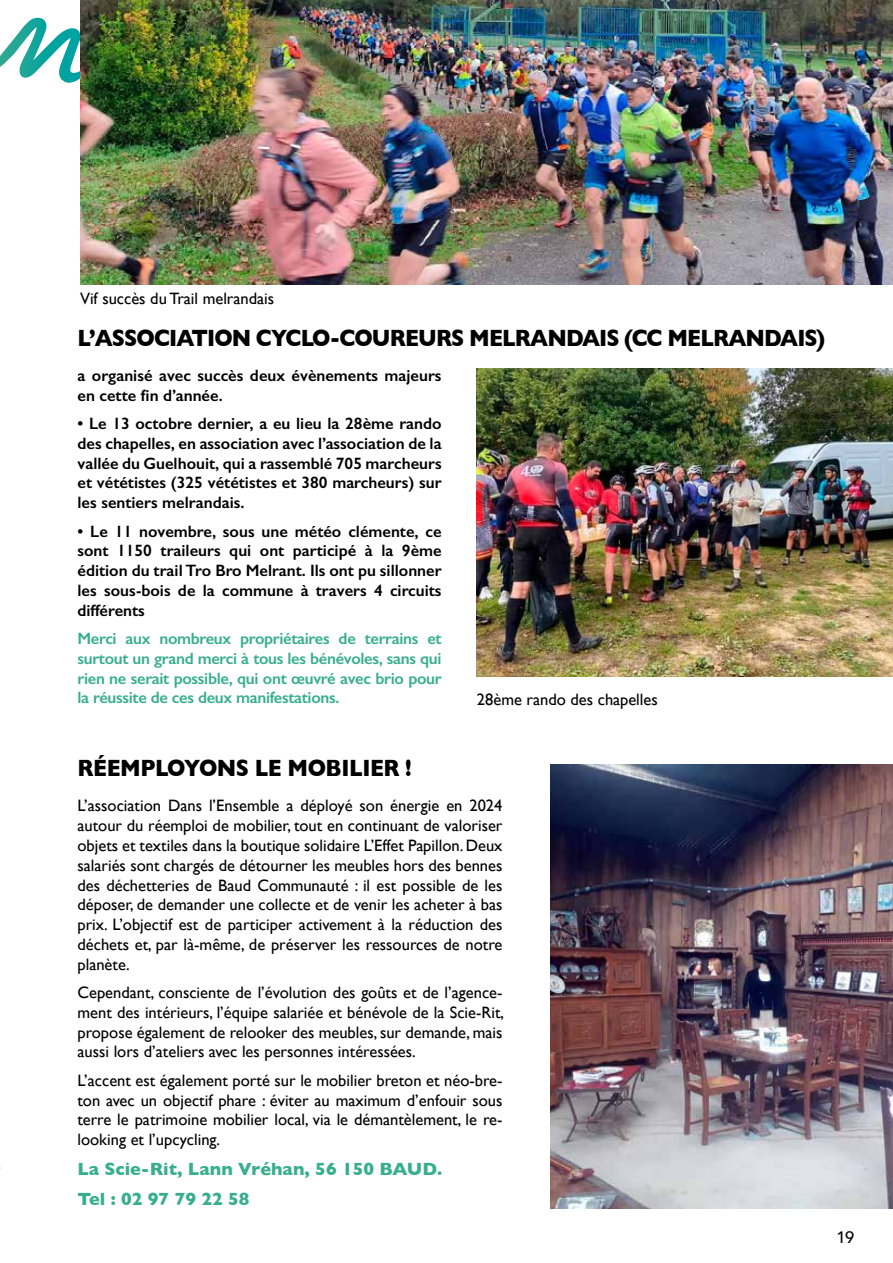
<style>
.page{position:relative;width:893px;height:1263px;background:#fff}
.page>*{position:absolute;margin:0;border:0;box-sizing:border-box;transform-origin:0 0}
.t1{font:700 24px "Gill Sans";letter-spacing:-.04em;color:#000;scale:.9 1}
.t2{font:700 24px "Gill Sans";letter-spacing:-.02em;color:#000;scale:.9 1}
.t3{font:700 18px/30.2px "Gill Sans";color:#37af8e}
.t4{font:16.5px/19.8px "Gill Sans";color:#000;text-align:justify}
.t5{font:600 16.5px/19.8px "Gill Sans";color:#000;text-align:justify}
.t6{font:600 16.5px/19.8px "Gill Sans";letter-spacing:-.02em;color:#37af8e;text-align:justify}
.t7{font:500 16.5px "Avenir";color:#000}
</style>
<div class="page">
<svg style="left:0;top:18px;width:80px;height:65px"></svg>
<img style="left:551px;top:764px;width:342px;height:445px">
<img style="left:80px;top:0;width:813px;height:285px">
<img style="left:477px;top:369px;width:416px;height:307px">
<p class="t4" style="left:80px;top:289px;width:196px">Vif succès du Trail melrandais</p>
<h1 class="t1" style="left:77px;top:319px;width:832px">L’ASSOCIATION CYCLO-COUREURS MELRANDAIS (CC MELRANDAIS)</h1>
<p class="t5" style="left:77px;top:365px;width:366px">a organisé avec succès deux évènements majeurs en cette fin d’année.</p>
<p class="t5" style="left:77px;top:413px;width:366px">• Le 13 octobre dernier, a eu lieu la 28ème rando des chapelles, en association avec l’association de la vallée du Guelhouit, qui a rassemblé 705 marcheurs et vététistes (325 vététistes et 380 marcheurs) sur les sentiers melrandais.</p>
<p class="t5" style="left:77px;top:521px;width:366px">• Le 11 novembre, sous une météo clémente, ce sont 1150 traileurs qui ont participé à la 9ème édition du trail Tro Bro Melrant. Ils ont pu sillonner les sous-bois de la commune à travers 4 circuits différents</p>
<p class="t6" style="left:77px;top:628px;width:366px">Merci aux nombreux propriétaires de terrains et surtout un grand merci à tous les bénévoles, sans qui rien ne serait possible, qui ont œuvré avec brio pour la réussite de ces deux manifestations.</p>
<p class="t4" style="left:477px;top:689px;width:182px">28ème rando des chapelles</p>
<h1 class="t2" style="left:77px;top:749px;width:373px">RÉEMPLOYONS LE MOBILIER !</h1>
<p class="t4" style="left:77px;top:796px;width:426px">L’association Dans l’Ensemble a déployé son énergie en 2024 autour du réemploi de mobilier, tout en continuant de valoriser objets et textiles dans la boutique solidaire L’Effet Papillon. Deux salariés sont chargés de détourner les meubles hors des bennes des déchetteries de Baud Communauté : il est possible de les déposer, de demander une collecte et de venir les acheter à bas prix. L’objectif est de participer activement à la réduction des déchets et, par là-même, de préserver les ressources de notre planète.</p>
<p class="t4" style="left:77px;top:982px;width:428px">Cependant, consciente de l’évolution des goûts et de l’agence&shy;ment des intérieurs, l’équipe salariée et bénévole de la Scie-Rit, propose également de relooker des meubles, sur demande, mais aussi lors d’ateliers avec les personnes intéressées.</p>
<p class="t4" style="left:77px;top:1070px;width:426px">L’accent est également porté sur le mobilier breton et néo-bre&shy;ton avec un objectif phare : éviter au maximum d’enfouir sous terre le patrimoine mobilier local, via le démantèlement, le re&shy;looking et l’upcycling.</p>
<p class="t3" style="left:77px;top:1154px;width:366px">La Scie-Rit, Lann Vréhan, 56 150 BAUD.<br>Tel : 02 97 79 22 58</p>
<p class="t7" style="left:837px;top:1223px;width:19px">19</p>
</div>
